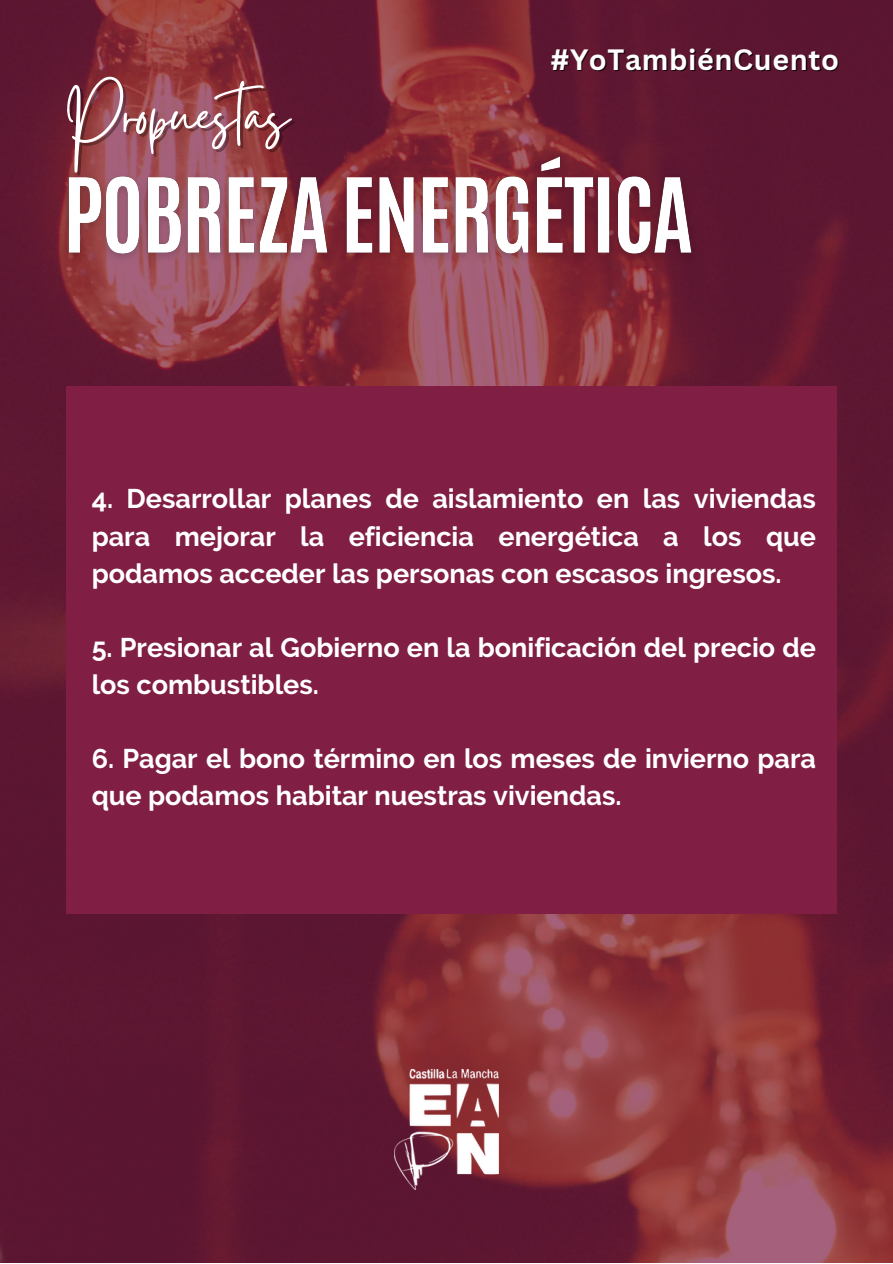
<style>
.page{position:relative;width:893px;height:1264px;background:#fff}
.page>*{position:absolute;margin:0;border:0;box-sizing:border-box;transform-origin:0 0}
.t1{font:76.65px "Gistesy";color:#fff}
.t2{font:700 28.65px "Canva Sans";letter-spacing:.02em;color:#fff}
.t3{font:700 27px/37px "Raleway";color:#fff}
</style>
<div class="page">
<img style="left:0;top:0;width:892px;height:1262px">
<div style="left:66px;top:386px;width:770px;height:527px;background:#801e44"></div>
<img style="left:57px;top:146px;width:648px;height:134px">
<img style="left:394px;top:1069px;width:104px;height:120px">
<p class="t1" style="left:64px;top:61px;width:227px">Propuestas</p>
<p class="t2" style="left:550px;top:40px;width:290px">#YoTambiénCuento</p>
<p class="t3" style="left:92px;top:480px;width:725px;text-align:justify">4. Desarrollar planes de aislamiento en las viviendas para mejorar la eficiencia energética a los que podamos acceder las personas con escasos ingresos.</p>
<p class="t3" style="left:92px;top:628px;width:725px">5. Presionar al Gobierno en la bonificación del precio de los combustibles.</p>
<p class="t3" style="left:92px;top:740px;width:725px">6. Pagar el bono término en los meses de invierno para que podamos habitar nuestras viviendas.</p>
</div>
